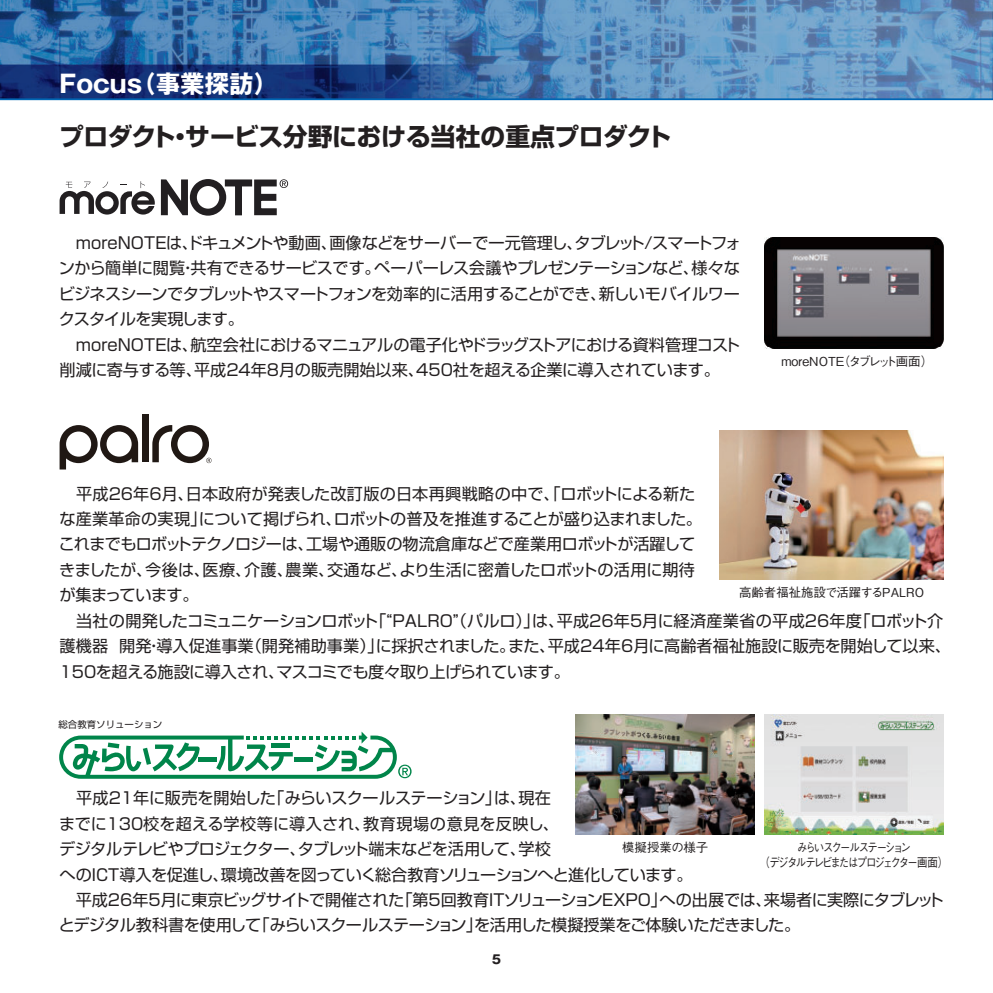
<style>
.page{position:relative;width:993px;height:993px;background:#fff}
.page>*{position:absolute;margin:0;border:0;box-sizing:border-box;transform-origin:0 0}
.t1{font:24.85px "Shin Go Pr 5 Bold 90 pv RKSJ H";letter-spacing:-.02em;color:#231f20}
.t2{font:24.5px "Gothic MB101 Pr 5 Bold 90 pv RKSJ H";color:#fff}
.t3{font:16.1px/25.4px "Shin Go Pr 5 Regular 90 pv RKSJ H";letter-spacing:-.02em;color:#231f20}
.t4{font:12.42px "Gothic BBB Pr 5 Medium 90 pv RKSJ H";color:#231f20}
.t5{font:12.42px/14.9px "Gothic BBB Pr 5 Medium 90 pv RKSJ H";letter-spacing:-.175em;color:#231f20;text-align:center;scale:.84 1}
.t6{font:12.25px "Gothic MB101 Pr 5 Bold 90 pv RKSJ H";color:#231f20}
.t7{font:9.45px "Shin Go Pr 5 Regular 90 pv RKSJ H";color:#231f20}
</style>
<div class="page">
<img style="left:0;top:0;width:992px;height:98px">
<hr style="left:0;top:98px;width:992px;height:2px;background:#0166b3">
<img style="left:764px;top:238px;width:179px;height:110px">
<img style="left:764px;top:714px;width:179px;height:119px">
<img style="left:575px;top:714px;width:179px;height:119px">
<img style="left:719px;top:431px;width:224px;height:148px">
<div style="left:142px;top:414px;width:6px;height:48px;background:#201814"></div>
<svg style="left:60px;top:425px;width:78px;height:44px"></svg>
<svg style="left:152px;top:425px;width:59px;height:38px"></svg>
<svg style="left:60px;top:179px;width:228px;height:37px"></svg>
<svg style="left:59px;top:731px;width:352px;height:47px"></svg>
<h2 class="t2" style="left:60px;top:74px;width:220px">Focus（事業探訪）</h2>
<h1 class="t1" style="left:59px;top:127px;width:613px">プロダクト・サービス分野における当社の重点プロダクト</h1>
<p class="t3" style="left:59px;top:232px;width:684px">　moreNOTEは、ドキュメントや動画、画像などをサーバーで一元管理し、タブレット/スマートフォンから簡単に閲覧・共有できるサービスです。ペーパーレス会議やプレゼンテーションなど、様々なビジネスシーンでタブレットやスマートフォンを効率的に活用することができ、新しいモバイルワークスタイルを実現します。<br>　moreNOTEは、航空会社におけるマニュアルの電子化やドラッグストアにおける資料管理コスト削減に寄与する等、平成24年8月の販売開始以来、450社を超える企業に導入されています。</p>
<p class="t4" style="left:781px;top:356px;width:153px">moreNOTE（タブレット画面）</p>
<p class="t3" style="left:59px;top:483px;width:893px">　平成26年6月、日本政府が発表した改訂版の日本再興戦略の中で、「ロボットによる新た<br>な産業革命の実現」について掲げられ、ロボットの普及を推進することが盛り込まれました。<br>これまでもロボットテクノロジーは、工場や通販の物流倉庫などで産業用ロボットが活躍して<br>きましたが、今後は、医療、介護、農業、交通など、より生活に密着したロボットの活用に期待<br>が集まっています。<br>　当社の開発したコミュニケーションロボット「“PALRO”（パルロ）」は、平成26年5月に経済産業省の平成26年度「ロボット介護機器 開発・導入促進事業（開発補助事業）」に採択されました。また、平成24年6月に高齢者福祉施設に販売を開始して以来、150を超える施設に導入され、マスコミでも度々取り上げられています。</p>
<p class="t4" style="left:738px;top:587px;width:186px">高齢者福祉施設で活躍するPALRO</p>
<p class="t7" style="left:58px;top:721px;width:105px">総合教育ソリューション</p>
<p class="t3" style="left:59px;top:787px;width:886px">　平成21年に販売を開始した「みらいスクールステーション」は、現在<br>までに130校を超える学校等に導入され、教育現場の意見を反映し、<br>デジタルテレビやプロジェクター、タブレット端末などを活用して、学校<br>へのICT導入を促進し、環境改善を図っていく総合教育ソリューションへと進化しています。<br>　平成26年5月に東京ビッグサイトで開催された「第5回教育ITソリューションEXPO」への出展では、来場者に実際にタブレットとデジタル教科書を使用して「みらいスクールステーション」を活用した模擬授業をご体験いただきました。</p>
<p class="t4" style="left:622px;top:842px;width:88px">模擬授業の様子</p>
<p class="t5" style="left:759px;top:841px;width:226px">みらいスクールステーション<br>（デジタルテレビまたはプロジェクター画面）</p>
<p class="t6" style="left:491px;top:954px;width:11px">5</p>
</div>
